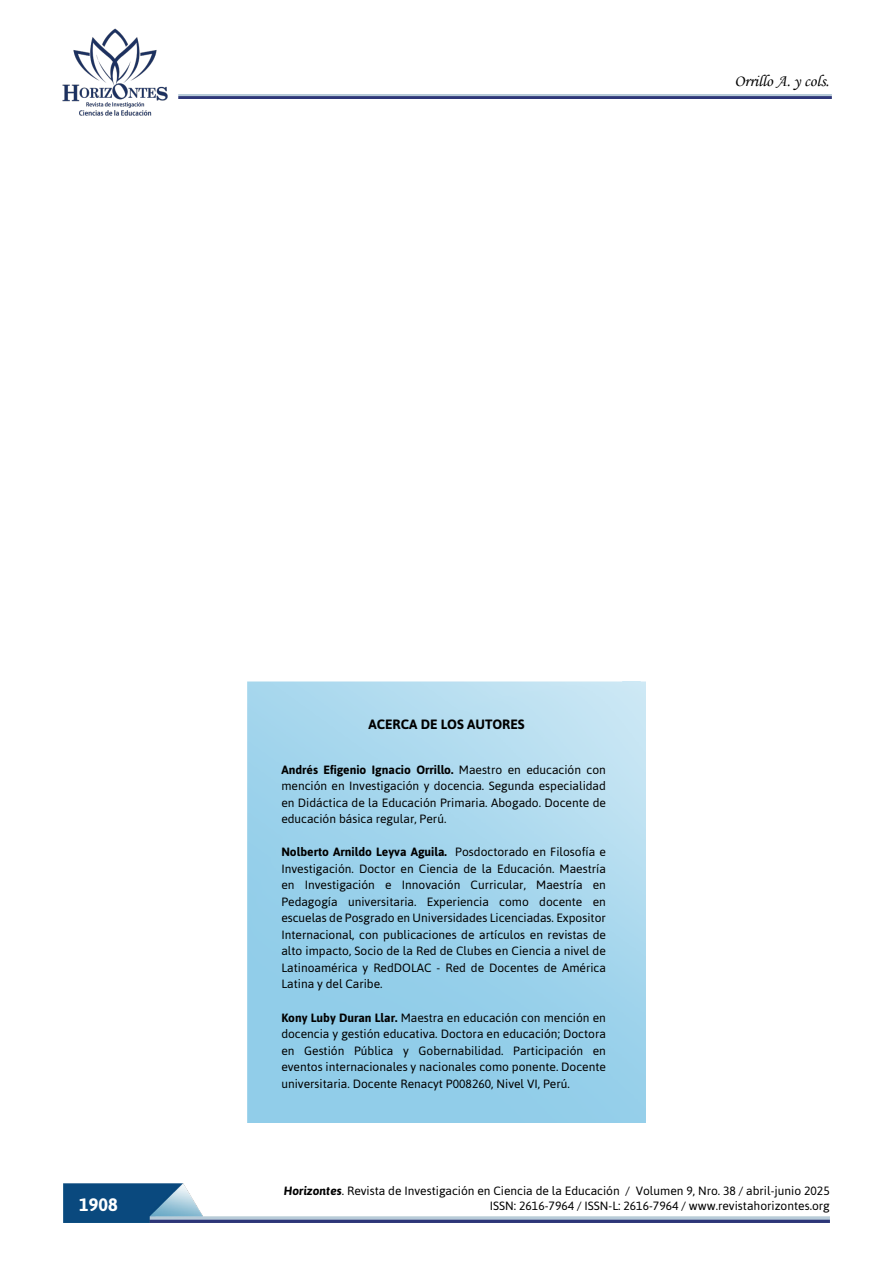
<style>
.page{position:relative;width:893px;height:1263px;background:#fff}
.page>*{position:absolute;margin:0;border:0;box-sizing:border-box;transform-origin:0 0}
.t1{font:700 18px "Asap";color:#fff}
.t2{font:16.5px "Monotype Corsiva";color:#000}
.t3{font:700 13.5px "Asap";color:#000}
.t4{font:12px/16.5px "Asap";color:#000;text-align:justify}
.s1{font-weight:700}
.s2{font-weight:700;font-style:italic}
</style>
<div class="page">
<img style="left:179px;top:95px;width:652px;height:4px">
<img style="left:62px;top:28px;width:106px;height:88px">
<img style="left:64px;top:1184px;width:765px;height:38px">
<h2 class="t2" style="left:734px;top:71px;width:96px">Orrillo A. y cols.</h2>
<p class="t3" style="left:369px;top:716px;width:158px">ACERCA DE LOS AUTORES</p>
<p class="t4" style="left:281px;top:761px;width:326px"><span class="s1">Andrés Efigenio Ignacio Orrillo.</span> Maestro en educación con mención en Investigación y docencia. Segunda especialidad en Didáctica de la Educación Primaria. Abogado. Docente de educación básica regular, Perú.</p>
<p class="t4" style="left:281px;top:844px;width:326px"><span class="s1">Nolberto Arnildo Leyva Aguila.</span> Posdoctorado en Filosofía e Investigación. Doctor en Ciencia de la Educación. Maestría en Investigación e Innovación Curricular, Maestría en Pedagogía universitaria. Experiencia como docente en escuelas de Posgrado en Universidades Licenciadas. Expositor Internacional, con publicaciones de artículos en revistas de alto impacto, Socio de la Red de Clubes en Ciencia a nivel de Latinoamérica y RedDOLAC - Red de Docentes de América Latina y del Caribe.</p>
<p class="t4" style="left:281px;top:1009px;width:326px"><span class="s1">Kony Luby Duran Llar.</span> Maestra en educación con mención en docencia y gestión educativa. Doctora en educación; Doctora en Gestión Pública y Gobernabilidad. Participación en eventos internacionales y nacionales como ponente. Docente universitaria. Docente Renacyt P008260, Nivel VI, Perú.</p>
<p class="t4" style="left:284px;top:1183px;width:548px"><span class="s2">Horizontes</span>. Revista de Investigación en Ciencia de la Educación / Volumen 9, Nro. 38 / abril-junio 2025</p>
<h1 class="t1" style="left:79px;top:1194px;width:40px">1908</h1>
<p class="t4" style="left:490px;top:1197px;width:341px">ISSN: 2616-7964 / ISSN-L: 2616-7964 / www.revistahorizontes.org</p>
</div>
